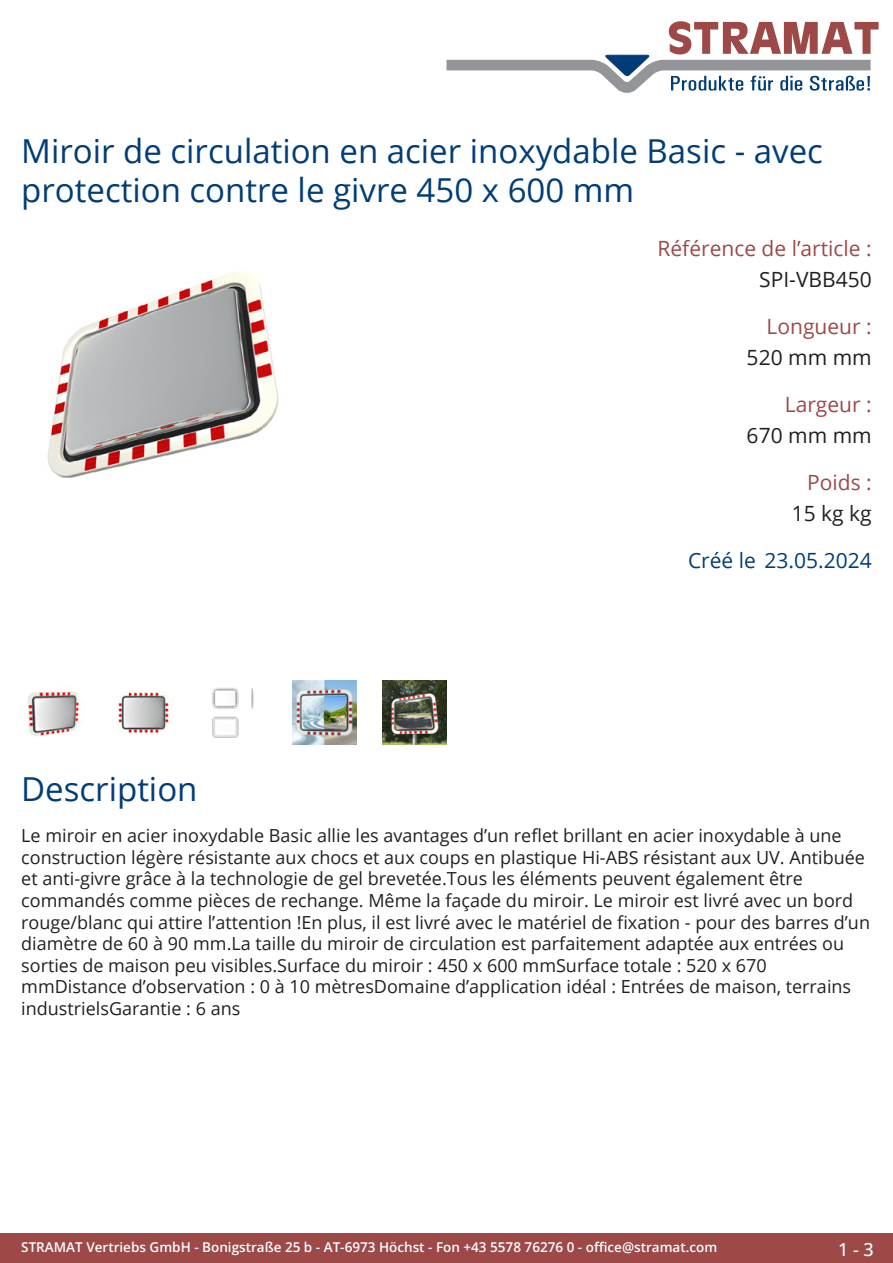
<style>
.page{position:relative;width:893px;height:1263px;background:#fff}
.page>*{position:absolute;margin:0;border:0;box-sizing:border-box;transform-origin:0 0}
.Produkttitel{font:33px/39.6px "Open Sans";color:#003d78}
.TechDaten_Überschrif{font:21px "Open Sans";color:#9c4948}
.TechDaten_Inhalt{font:21px "Open Sans";color:#231f20}
.Erstellungsdatum{font:21px "Open Sans";color:#003d78}
.Beschreibung_Text{font:18px/21.6px "Open Sans";color:#231f20}
.t1{font:500 18px "Open Sans";color:#fff}
.t2{font:600 13.5px "Open Sans";color:#fff}
</style>
<div class="page">
<div style="left:0;top:1233px;width:893px;height:30px;background:#9c4948"></div>
<svg style="left:446px;top:21px;width:433px;height:72px"></svg>
<img style="left:47px;top:272px;width:232px;height:206px">
<img style="left:28px;top:691px;width:51px;height:45px">
<img style="left:118px;top:692px;width:52px;height:42px">
<img style="left:212px;top:687px;width:42px;height:51px">
<img style="left:292px;top:680px;width:64px;height:64px">
<img style="left:383px;top:680px;width:63px;height:64px">
<p class="Produkttitel" style="left:21px;top:130px;width:803px">Miroir de circulation en acier inoxydable Basic - avec protection contre le givre 450 x 600 mm</p>
<p class="TechDaten_Überschrif" style="left:657px;top:234px;width:216px">Référence de l’article :</p>
<p class="TechDaten_Inhalt" style="left:759px;top:265px;width:114px">SPI-VBB450</p>
<p class="TechDaten_Überschrif" style="left:766px;top:312px;width:107px">Longueur :</p>
<p class="TechDaten_Inhalt" style="left:747px;top:343px;width:127px">520 mm mm</p>
<p class="TechDaten_Überschrif" style="left:785px;top:390px;width:88px">Largeur :</p>
<p class="TechDaten_Inhalt" style="left:747px;top:421px;width:127px">670 mm mm</p>
<p class="TechDaten_Überschrif" style="left:807px;top:468px;width:66px">Poids :</p>
<p class="TechDaten_Inhalt" style="left:792px;top:499px;width:82px">15 kg kg</p>
<p class="Erstellungsdatum" style="left:688px;top:546px;width:185px">Créé le 23.05.2024</p>
<p class="Produkttitel" style="left:21px;top:768px;width:178px">Description</p>
<p class="Beschreibung_Text" style="left:21px;top:824px;width:850px">Le miroir en acier inoxydable Basic allie les avantages d’un reflet brillant en acier inoxydable à une construction légère résistante aux chocs et aux coups en plastique Hi-ABS résistant aux UV. Antibuée et anti-givre grâce à la technologie de gel brevetée.Tous les éléments peuvent également être commandés comme pièces de rechange. Même la façade du miroir. Le miroir est livré avec un bord rouge/blanc qui attire l’attention !En plus, il est livré avec le matériel de fixation - pour des barres d’un diamètre de 60 à 90 mm.La taille du miroir de circulation est parfaitement adaptée aux entrées ou sorties de maison peu visibles.Surface du miroir : 450 x 600 mmSurface totale : 520 x 670 mmDistance d’observation : 0 à 10 mètresDomaine d’application idéal : Entrées de maison, terrains industrielsGarantie : 6 ans</p>
<p class="t2" style="left:21px;top:1238px;width:698px">STRAMAT Vertriebs GmbH - Bonigstraße 25 b - AT-6973 Höchst - Fon +43 5578 76276 0 - office@stramat.com</p>
<p class="t1" style="left:838px;top:1237px;width:37px">1 - 3</p>
</div>
